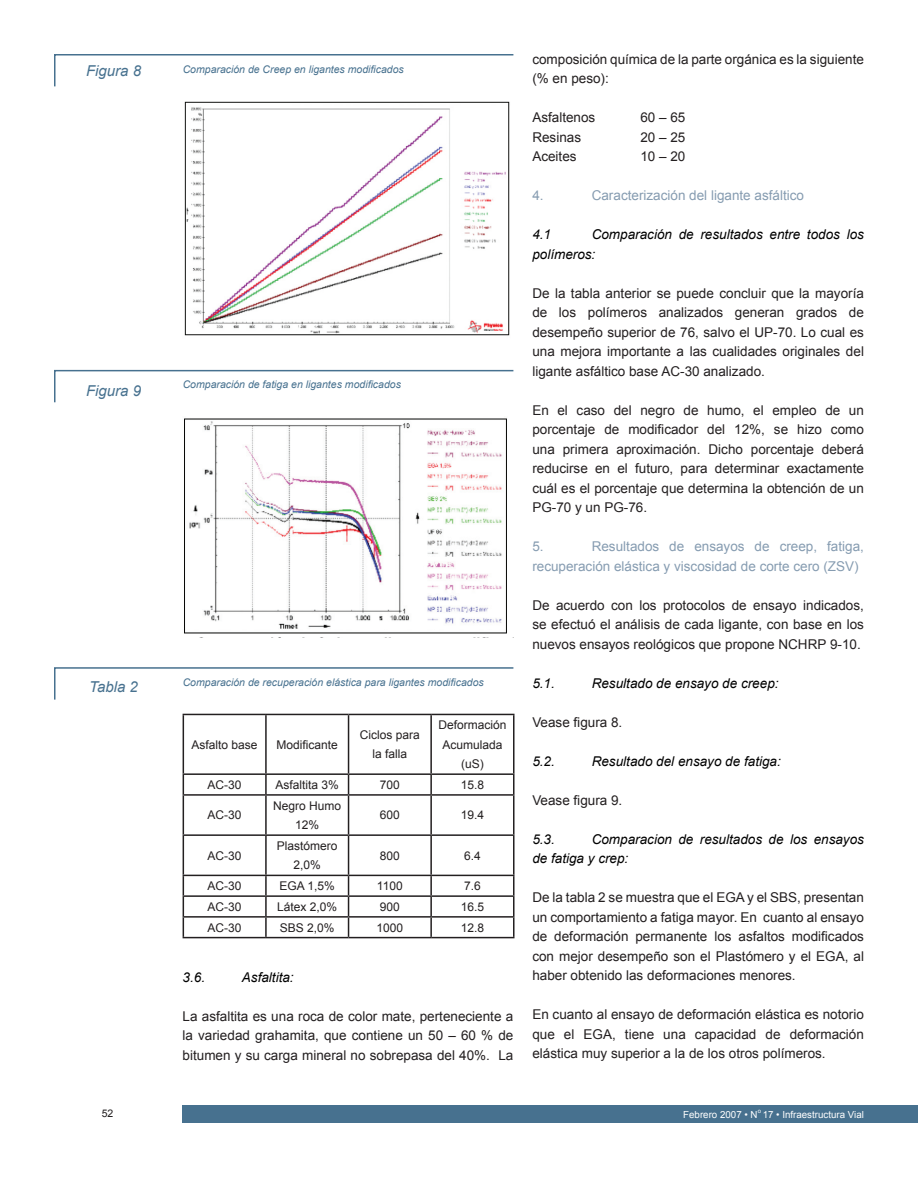
<style>
.page{position:relative;width:918px;height:1188px;background:#fff}
.page>*{position:absolute;margin:0;border:0;box-sizing:border-box;transform-origin:0 0}
.foto{font:italic 15px "Arial";color:#47718f}
.texto_1{font:13.5px/19.5px "Arial";color:#231f20;text-align:justify}
.subtitulo_2{font:italic 13.5px/19.5px "Arial";color:#000}
.subtitulo_1{font:13.5px/19.5px "Arial";color:#869cb1}
.texto_1-2{font:12px/19.5px "Arial";color:#231f20;text-align:center}
.pie_de_foto{font:italic 10.5px "Arial";color:#47718f}
.t1{font:10.5px "Arial";color:#231f20}
.t2{font:9.75px "Arial";color:#fff}
.t3{font:6px "Arial";color:#fff}
</style>
<div class="page">
<div style="left:183px;top:1105px;width:735px;height:18px;background:#47718f"></div>
<svg style="left:54px;top:54px;width:460px;height:33px"></svg>
<img style="left:184px;top:101px;width:326px;height:235px">
<svg style="left:54px;top:369px;width:460px;height:34px"></svg>
<img style="left:184px;top:418px;width:329px;height:220px">
<hr style="left:183px;top:714px;width:83px;height:1px;background:#231f20">
<hr style="left:183px;top:715px;width:1px;height:58px;background:#231f20">
<hr style="left:266px;top:714px;width:83px;height:1px;background:#231f20">
<hr style="left:265px;top:715px;width:2px;height:58px;background:#231f20">
<hr style="left:349px;top:714px;width:82px;height:1px;background:#231f20">
<hr style="left:348px;top:715px;width:1px;height:58px;background:#231f20">
<hr style="left:431px;top:714px;width:84px;height:1px;background:#231f20">
<hr style="left:430px;top:715px;width:2px;height:58px;background:#231f20">
<hr style="left:513px;top:715px;width:2px;height:58px;background:#231f20">
<hr style="left:183px;top:773px;width:83px;height:2px;background:#231f20">
<svg style="left:183px;top:775px;width:1px;height:19px"></svg>
<hr style="left:266px;top:773px;width:83px;height:2px;background:#231f20">
<svg style="left:265px;top:775px;width:2px;height:19px"></svg>
<hr style="left:349px;top:773px;width:82px;height:2px;background:#231f20">
<svg style="left:348px;top:775px;width:1px;height:19px"></svg>
<hr style="left:431px;top:773px;width:84px;height:2px;background:#231f20">
<svg style="left:430px;top:775px;width:2px;height:19px"></svg>
<svg style="left:513px;top:775px;width:2px;height:19px"></svg>
<hr style="left:183px;top:794px;width:83px;height:2px;background:#231f20">
<hr style="left:183px;top:796px;width:1px;height:38px;background:#231f20">
<hr style="left:266px;top:794px;width:83px;height:2px;background:#231f20">
<hr style="left:265px;top:796px;width:2px;height:38px;background:#231f20">
<hr style="left:349px;top:794px;width:82px;height:2px;background:#231f20">
<hr style="left:348px;top:796px;width:1px;height:38px;background:#231f20">
<hr style="left:431px;top:794px;width:84px;height:2px;background:#231f20">
<hr style="left:430px;top:796px;width:2px;height:38px;background:#231f20">
<hr style="left:513px;top:796px;width:2px;height:38px;background:#231f20">
<hr style="left:183px;top:834px;width:83px;height:2px;background:#231f20">
<hr style="left:183px;top:836px;width:1px;height:39px;background:#231f20">
<hr style="left:266px;top:834px;width:83px;height:2px;background:#231f20">
<hr style="left:265px;top:836px;width:2px;height:39px;background:#231f20">
<hr style="left:349px;top:834px;width:82px;height:2px;background:#231f20">
<hr style="left:348px;top:836px;width:1px;height:39px;background:#231f20">
<hr style="left:431px;top:834px;width:84px;height:2px;background:#231f20">
<hr style="left:430px;top:836px;width:2px;height:39px;background:#231f20">
<hr style="left:513px;top:836px;width:2px;height:39px;background:#231f20">
<hr style="left:183px;top:875px;width:83px;height:1px;background:#231f20">
<hr style="left:266px;top:875px;width:83px;height:1px;background:#231f20">
<hr style="left:349px;top:875px;width:82px;height:1px;background:#231f20">
<hr style="left:431px;top:875px;width:84px;height:1px;background:#231f20">
<hr style="left:183px;top:895px;width:83px;height:2px;background:#231f20">
<hr style="left:266px;top:895px;width:83px;height:2px;background:#231f20">
<hr style="left:349px;top:895px;width:82px;height:2px;background:#231f20">
<hr style="left:431px;top:895px;width:84px;height:2px;background:#231f20">
<hr style="left:183px;top:916px;width:83px;height:2px;background:#231f20">
<svg style="left:183px;top:876px;width:1px;height:61px"></svg>
<hr style="left:266px;top:916px;width:83px;height:2px;background:#231f20">
<svg style="left:265px;top:876px;width:2px;height:61px"></svg>
<hr style="left:349px;top:916px;width:82px;height:2px;background:#231f20">
<svg style="left:348px;top:876px;width:1px;height:61px"></svg>
<hr style="left:431px;top:916px;width:84px;height:2px;background:#231f20">
<svg style="left:430px;top:876px;width:2px;height:61px"></svg>
<svg style="left:513px;top:876px;width:2px;height:61px"></svg>
<hr style="left:183px;top:937px;width:83px;height:1px;background:#231f20">
<hr style="left:266px;top:937px;width:83px;height:1px;background:#231f20">
<hr style="left:349px;top:937px;width:82px;height:1px;background:#231f20">
<hr style="left:431px;top:937px;width:84px;height:1px;background:#231f20">
<svg style="left:54px;top:667px;width:460px;height:33px"></svg>
<p class="foto" style="left:86px;top:62px;width:57px">Figura 8</p>
<p class="pie_de_foto" style="left:183px;top:63px;width:223px">Comparación de Creep en ligantes modificados</p>
<p class="foto" style="left:86px;top:383px;width:57px">Figura 9</p>
<p class="pie_de_foto" style="left:183px;top:379px;width:220px">Comparación de fatiga en ligantes modificados</p>
<p class="foto" style="left:89px;top:678px;width:50px">Tabla 2</p>
<p class="pie_de_foto" style="left:183px;top:676px;width:303px">Comparación de recuperación elástica para ligantes modificados</p>
<p class="texto_1-2" style="left:192px;top:735px;width:68px">Asfalto base</p>
<p class="texto_1-2" style="left:277px;top:735px;width:63px">Modificante</p>
<p class="texto_1-2" style="left:360px;top:725px;width:62px">Ciclos para la falla</p>
<p class="texto_1-2" style="left:438px;top:715px;width:70px">Deformación<br>Acumulada (uS)</p>
<p class="texto_1-2" style="left:208px;top:775px;width:36px">AC-30</p>
<p class="texto_1-2" style="left:276px;top:775px;width:65px">Asfaltita 3%</p>
<p class="texto_1-2" style="left:380px;top:775px;width:22px">700</p>
<p class="texto_1-2" style="left:461px;top:775px;width:25px">15.8</p>
<p class="texto_1-2" style="left:208px;top:805px;width:36px">AC-30</p>
<p class="texto_1-2" style="left:273px;top:796px;width:70px">Negro Humo<br>12%</p>
<p class="texto_1-2" style="left:380px;top:805px;width:22px">600</p>
<p class="texto_1-2" style="left:461px;top:805px;width:25px">19.4</p>
<p class="texto_1-2" style="left:208px;top:846px;width:36px">AC-30</p>
<p class="texto_1-2" style="left:277px;top:836px;width:62px">Plastómero<br>2,0%</p>
<p class="texto_1-2" style="left:380px;top:846px;width:22px">800</p>
<p class="texto_1-2" style="left:464px;top:846px;width:18px">6.4</p>
<p class="texto_1-2" style="left:208px;top:876px;width:36px">AC-30</p>
<p class="texto_1-2" style="left:280px;top:876px;width:57px">EGA 1,5%</p>
<p class="texto_1-2" style="left:377px;top:876px;width:27px">1100</p>
<p class="texto_1-2" style="left:464px;top:876px;width:18px">7.6</p>
<p class="texto_1-2" style="left:208px;top:897px;width:36px">AC-30</p>
<p class="texto_1-2" style="left:277px;top:897px;width:62px">Látex 2,0%</p>
<p class="texto_1-2" style="left:380px;top:897px;width:22px">900</p>
<p class="texto_1-2" style="left:461px;top:897px;width:25px">16.5</p>
<p class="texto_1-2" style="left:208px;top:918px;width:36px">AC-30</p>
<p class="texto_1-2" style="left:280px;top:918px;width:56px">SBS 2,0%</p>
<p class="texto_1-2" style="left:377px;top:918px;width:28px">1000</p>
<p class="texto_1-2" style="left:461px;top:918px;width:25px">12.8</p>
<p class="subtitulo_2" style="left:183px;top:967px;width:24px">3.6.</p>
<p class="subtitulo_2" style="left:242px;top:967px;width:53px">Asfaltita:</p>
<p class="texto_1" style="left:183px;top:1006px;width:332px">La asfaltita es una roca de color mate, perteneciente a la variedad grahamita, que contiene un 50 – 60 % de bitumen y su carga mineral no sobrepasa del 40%. La</p>
<p class="texto_1" style="left:532px;top:49px;width:333px">composición química de la parte orgánica es la siguiente (% en peso):</p>
<p class="texto_1" style="left:532px;top:108px;width:65px">Asfaltenos</p>
<p class="texto_1" style="left:640px;top:108px;width:47px">60 – 65</p>
<p class="texto_1" style="left:532px;top:127px;width:87px">Resinas 2</p>
<p class="texto_1" style="left:648px;top:127px;width:39px">0 – 25</p>
<p class="texto_1" style="left:532px;top:147px;width:46px">Aceites</p>
<p class="texto_1" style="left:640px;top:147px;width:47px">10 – 20</p>
<p class="subtitulo_1" style="left:532px;top:186px;width:13px">4.</p>
<p class="subtitulo_1" style="left:592px;top:186px;width:214px">Caracterización del ligante asfáltico</p>
<p class="subtitulo_2" style="left:532px;top:225px;width:20px">4.1</p>
<p class="subtitulo_2" style="left:532px;top:225px;width:333px;text-indent:59px">Comparación de resultados entre todos los polímeros:</p>
<p class="texto_1" style="left:532px;top:283px;width:333px">De la tabla anterior se puede concluir que la mayoría de los polímeros analizados generan grados de desempeño superior de 76, salvo el UP-70. Lo cual es una mejora importante a las cualidades originales del ligante asfáltico base AC-30 analizado.</p>
<p class="texto_1" style="left:532px;top:400px;width:333px">En el caso del negro de humo, el empleo de un porcentaje de modificador del 12%, se hizo como una primera aproximación. Dicho porcentaje deberá reducirse en el futuro, para determinar exactamente cuál es el porcentaje que determina la obtención de un PG-70 y un PG-76.</p>
<p class="subtitulo_1" style="left:532px;top:537px;width:13px">5.</p>
<p class="subtitulo_1" style="left:532px;top:537px;width:333px;text-indent:59px">Resultados de ensayos de creep, fatiga, recuperación elástica y viscosidad de corte cero (ZSV)</p>
<p class="texto_1" style="left:532px;top:595px;width:333px">De acuerdo con los protocolos de ensayo indicados, se efectuó el análisis de cada ligante, con base en los nuevos ensayos reológicos que propone NCHRP 9-10.</p>
<p class="subtitulo_2" style="left:532px;top:673px;width:24px">5.1.</p>
<p class="subtitulo_2" style="left:592px;top:673px;width:188px">Resultado de ensayo de creep:</p>
<p class="texto_1" style="left:532px;top:712px;width:92px">Vease figura 8.</p>
<p class="subtitulo_2" style="left:532px;top:751px;width:24px">5.2.</p>
<p class="subtitulo_2" style="left:592px;top:751px;width:191px">Resultado del ensayo de fatiga:</p>
<p class="texto_1" style="left:532px;top:790px;width:92px">Vease figura 9.</p>
<p class="subtitulo_2" style="left:532px;top:829px;width:24px">5.3.</p>
<p class="subtitulo_2" style="left:532px;top:829px;width:333px;text-indent:59px">Comparacion de resultados de los ensayos de fatiga y crep:</p>
<p class="texto_1" style="left:532px;top:888px;width:333px">De la tabla 2 se muestra que el EGA y el SBS, presentan un comportamiento a fatiga mayor. En cuanto al ensayo de deformación permanente los asfaltos modificados con mejor desempeño son el Plastómero y el EGA, al haber obtenido las deformaciones menores.</p>
<p class="texto_1" style="left:532px;top:1005px;width:333px">En cuanto al ensayo de deformación elástica es notorio que el EGA, tiene una capacidad de deformación elástica muy superior a la de los otros polímeros.</p>
<p class="t1" style="left:102px;top:1108px;width:12px">52</p>
<p class="t2" style="left:683px;top:1109px;width:76px">Febrero 2007 • N</p>
<p class="t3" style="left:758px;top:1108px;width:5px">o</p>
<p class="t2" style="left:763px;top:1109px;width:103px">17 • Infraestructura Vial</p>
</div>
